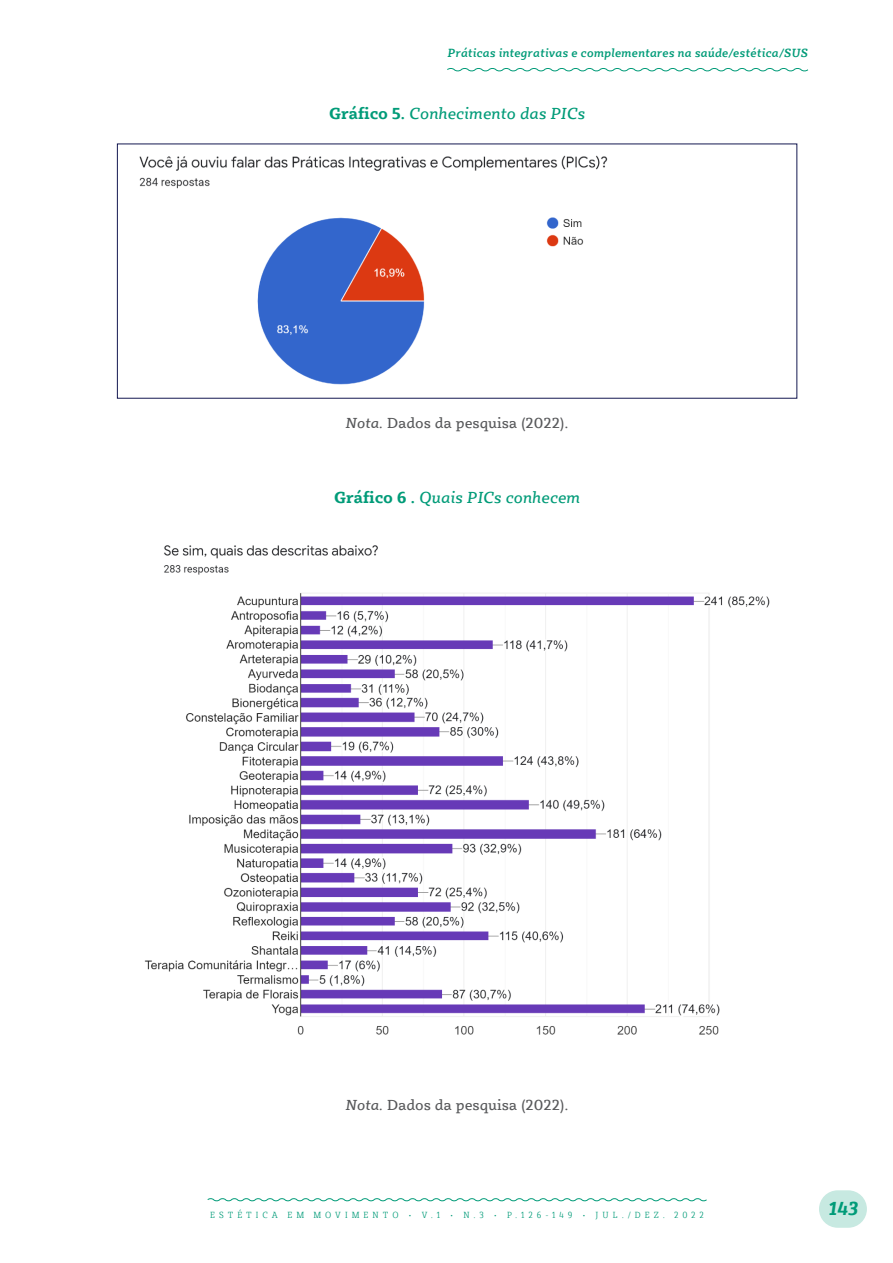
<style>
.page{position:relative;width:893px;height:1263px;background:#fff}
.page>*{position:absolute;margin:0;border:0;box-sizing:border-box;transform-origin:0 0}
.t1{font:italic 700 19.5px "Sybilla Pro Narrow";color:#009b78}
.Tabela_Titulo{font:italic 16.5px "Sybilla Pro";color:#009b78}
.Fotos_e_legendas{font:15px "Sybilla Pro";color:#57585a}
.t2{font:italic 500 12px "Sybilla Pro";letter-spacing:.01em;color:#009b78}
.t3{font:300 9px "Sybilla Pro Narrow";letter-spacing:.435em;color:#009b78}
.s1{font-weight:700;font-style:normal}
.s2{font-style:italic}
</style>
<div class="page">
<img style="left:139px;top:155px;width:469px;height:230px">
<img style="left:144px;top:545px;width:626px;height:490px">
<svg style="left:207px;top:1198px;width:500px;height:4px"></svg>
<svg style="left:447px;top:68px;width:362px;height:4px"></svg>
<div style="left:819px;top:1190px;width:48px;height:38px;background:#c7e9e1;border-radius:19px"></div>
<p class="t2" style="left:447px;top:45px;width:362px">Práticas integrativas e complementares na saúde/estética/SUS</p>
<p class="Tabela_Titulo" style="left:329px;top:103px;width:257px"><span class="s1">Gráfico 5.</span> Conhecimento das PICs</p>
<p class="Fotos_e_legendas" style="left:346px;top:413px;width:225px"><span class="s2">Nota.</span> Dados da pesquisa (2022).</p>
<p class="Tabela_Titulo" style="left:334px;top:487px;width:247px"><span class="s1">Gráfico 6 .</span> Quais PICs conhecem</p>
<p class="Fotos_e_legendas" style="left:346px;top:1095px;width:225px"><span class="s2">Nota.</span> Dados da pesquisa (2022).</p>
<p class="t3" style="left:210px;top:1209px;width:495px">ESTÉTICA EM MOVIMENTO • V.1 • N.3 • P.126-149 • JUL./DE Z. 2022</p>
<h1 class="t1" style="left:828px;top:1196px;width:32px">143</h1>
</div>
